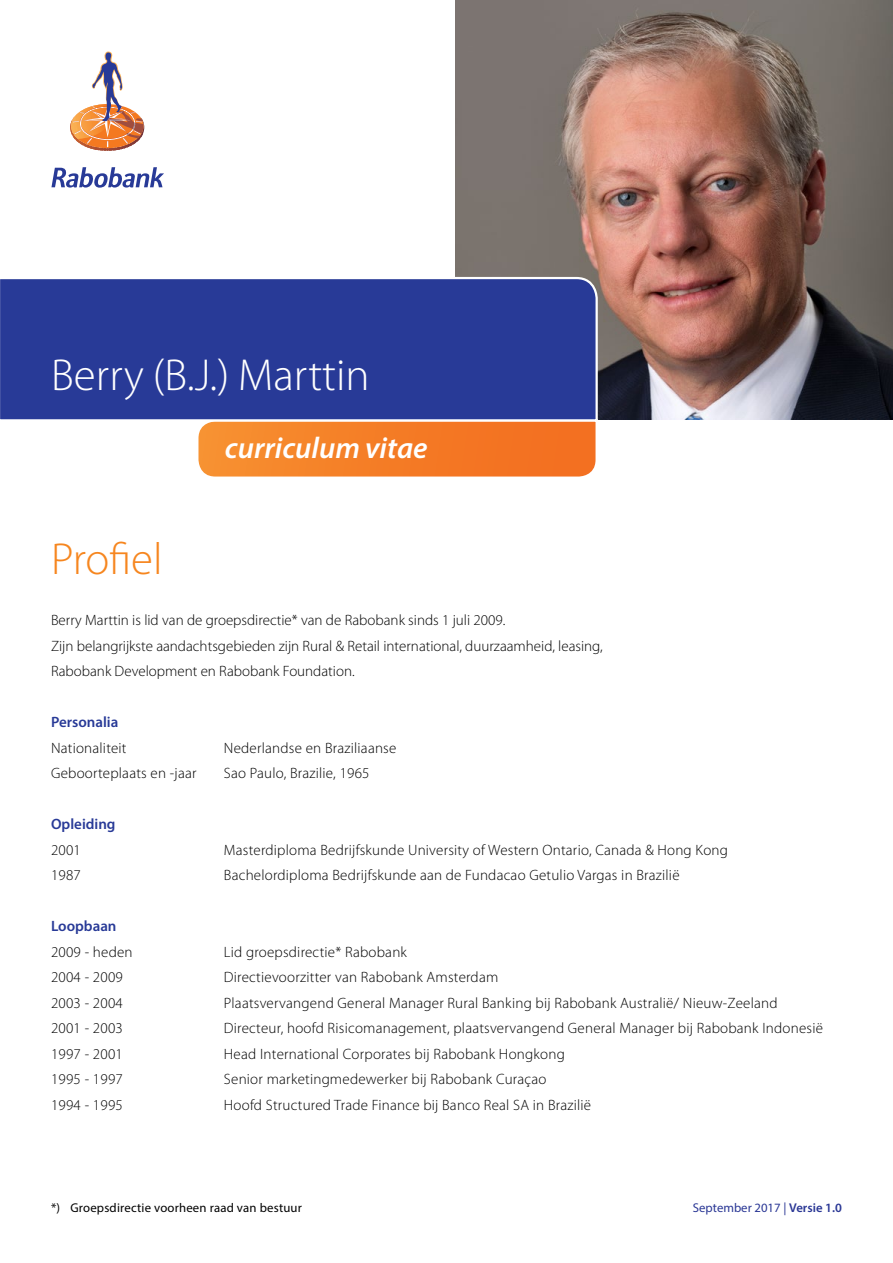
<style>
.page{position:relative;width:893px;height:1263px;background:#fff}
.page>*{position:absolute;margin:0;border:0;box-sizing:border-box;transform-origin:0 0}
.t1{font:300 45px "Myriad Pro";color:#fff}
.t2{font:300 45px "Myriad Pro";letter-spacing:-.005em;color:#f6861f}
.t3{font:italic 600 30px "Myriad Pro";color:#fff}
.t4{font:300 15px/25.5px "Myriad Pro";letter-spacing:.015em;color:#000}
.t5{font:600 15px "Myriad Pro";color:#283a97}
.t6{font:12.75px "Myriad Pro";letter-spacing:.015em;color:#000}
.t7{font:12.75px "Myriad Pro";color:#2a3795}
.s1{font-weight:600}
</style>
<div class="page">
<svg style="left:51px;top:167px;width:113px;height:21px"></svg>
<hr style="left:69px;top:115px;width:2px;height:36px;background:#cd622c">
<hr style="left:71px;top:115px;width:1px;height:36px;background:#cb612d">
<hr style="left:72px;top:115px;width:1px;height:36px;background:#ca602d">
<hr style="left:73px;top:115px;width:1px;height:36px;background:#c8602d">
<hr style="left:74px;top:115px;width:1px;height:36px;background:#c75f2d">
<hr style="left:75px;top:115px;width:1px;height:36px;background:#c65e2e">
<hr style="left:76px;top:115px;width:1px;height:36px;background:#c55d2e">
<hr style="left:77px;top:115px;width:1px;height:36px;background:#c35c2e">
<hr style="left:78px;top:115px;width:1px;height:36px;background:#c25c2e">
<hr style="left:79px;top:115px;width:1px;height:36px;background:#c15b2f">
<hr style="left:80px;top:115px;width:1px;height:36px;background:#c05b2f">
<hr style="left:81px;top:115px;width:1px;height:36px;background:#bf5a2f">
<hr style="left:82px;top:115px;width:1px;height:36px;background:#bd592f">
<hr style="left:83px;top:115px;width:1px;height:36px;background:#bc5830">
<hr style="left:84px;top:115px;width:1px;height:36px;background:#ba5730">
<hr style="left:85px;top:115px;width:1px;height:36px;background:#ba5730">
<hr style="left:86px;top:115px;width:1px;height:36px;background:#b85630">
<hr style="left:87px;top:115px;width:1px;height:36px;background:#b75531">
<hr style="left:88px;top:115px;width:1px;height:36px;background:#b65531">
<hr style="left:89px;top:115px;width:1px;height:36px;background:#b55431">
<hr style="left:90px;top:115px;width:1px;height:36px;background:#b35331">
<hr style="left:91px;top:115px;width:1px;height:36px;background:#b35331">
<hr style="left:92px;top:115px;width:1px;height:36px;background:#b15232">
<hr style="left:93px;top:115px;width:1px;height:36px;background:#b05132">
<hr style="left:94px;top:115px;width:1px;height:36px;background:#af5132">
<hr style="left:95px;top:115px;width:1px;height:36px;background:#ad5032">
<hr style="left:96px;top:115px;width:1px;height:36px;background:#ab4e32">
<hr style="left:97px;top:115px;width:1px;height:36px;background:#aa4e33">
<hr style="left:98px;top:115px;width:1px;height:36px;background:#a94e33">
<hr style="left:99px;top:115px;width:1px;height:36px;background:#a84d33">
<hr style="left:100px;top:115px;width:1px;height:36px;background:#a74c33">
<hr style="left:101px;top:115px;width:1px;height:36px;background:#a54b33">
<hr style="left:102px;top:115px;width:1px;height:36px;background:#a44a34">
<hr style="left:103px;top:115px;width:1px;height:36px;background:#a34934">
<hr style="left:104px;top:115px;width:1px;height:36px;background:#a24934">
<hr style="left:105px;top:115px;width:1px;height:36px;background:#a14934">
<hr style="left:106px;top:115px;width:1px;height:36px;background:#a04834">
<hr style="left:107px;top:115px;width:1px;height:36px;background:#9f4734">
<hr style="left:108px;top:115px;width:1px;height:36px;background:#9e4634">
<hr style="left:109px;top:115px;width:1px;height:36px;background:#9c4634">
<hr style="left:110px;top:115px;width:1px;height:36px;background:#9b4535">
<hr style="left:111px;top:115px;width:1px;height:36px;background:#9a4535">
<hr style="left:112px;top:115px;width:1px;height:36px;background:#994435">
<hr style="left:113px;top:115px;width:1px;height:36px;background:#974435">
<hr style="left:114px;top:115px;width:1px;height:36px;background:#964335">
<hr style="left:115px;top:115px;width:1px;height:36px;background:#954235">
<hr style="left:116px;top:115px;width:1px;height:36px;background:#944235">
<hr style="left:117px;top:115px;width:1px;height:36px;background:#934135">
<hr style="left:118px;top:115px;width:1px;height:36px;background:#924135">
<hr style="left:119px;top:115px;width:1px;height:36px;background:#914035">
<hr style="left:120px;top:115px;width:1px;height:36px;background:#903f36">
<hr style="left:121px;top:115px;width:1px;height:36px;background:#8e3f36">
<hr style="left:122px;top:115px;width:1px;height:36px;background:#8e3e36">
<hr style="left:123px;top:115px;width:1px;height:36px;background:#8c3d36">
<hr style="left:124px;top:115px;width:1px;height:36px;background:#8b3d36">
<hr style="left:125px;top:115px;width:1px;height:36px;background:#8a3c36">
<hr style="left:126px;top:115px;width:1px;height:36px;background:#893c36">
<hr style="left:127px;top:115px;width:1px;height:36px;background:#883b36">
<hr style="left:128px;top:115px;width:1px;height:36px;background:#873b36">
<hr style="left:129px;top:115px;width:1px;height:36px;background:#863a36">
<hr style="left:130px;top:115px;width:1px;height:36px;background:#843936">
<hr style="left:131px;top:115px;width:1px;height:36px;background:#843936">
<hr style="left:132px;top:115px;width:1px;height:36px;background:#823936">
<hr style="left:133px;top:115px;width:1px;height:36px;background:#813836">
<hr style="left:134px;top:115px;width:1px;height:36px;background:#803836">
<hr style="left:135px;top:115px;width:1px;height:36px;background:#7f3736">
<hr style="left:136px;top:115px;width:1px;height:36px;background:#7e3636">
<hr style="left:137px;top:115px;width:1px;height:36px;background:#7c3636">
<hr style="left:138px;top:115px;width:1px;height:36px;background:#7c3637">
<hr style="left:139px;top:115px;width:1px;height:36px;background:#7a3537">
<hr style="left:140px;top:115px;width:1px;height:36px;background:#793537">
<hr style="left:141px;top:115px;width:1px;height:36px;background:#783437">
<hr style="left:142px;top:115px;width:1px;height:36px;background:#773337">
<hr style="left:143px;top:115px;width:1px;height:36px;background:#763337">
<hr style="left:144px;top:115px;width:1px;height:36px;background:#753337">
<svg style="left:70px;top:52px;width:75px;height:96px"></svg>
<img style="left:496px;top:0;width:397px;height:419px">
<div style="left:455px;top:0;width:41px;height:419px;background:#7c7471"></div>
<svg style="left:198px;top:423px;width:398px;height:54px;background:#f47f2a"></svg>
<div style="left:0;top:276px;width:599px;height:147px;background:#283a97"></div>
<h1 class="t1" style="left:51px;top:351px;width:320px">Berry (B.J.) Marttin</h1>
<h2 class="t3" style="left:225px;top:429px;width:204px">curriculum vitae</h2>
<h1 class="t2" style="left:51px;top:534px;width:113px">Profiel</h1>
<p class="t4" style="left:51px;top:608px;width:553px">Berry Marttin is lid van de groepsdirectie* van de Rabobank sinds 1 juli 2009.<br>Zijn belangrijkste aandachtsgebieden zijn Rural &amp; Retail international, duurzaamheid, leasing,<br>Rabobank Development en Rabobank Foundation.</p>
<p class="t5" style="left:51px;top:713px;width:69px">Personalia</p>
<p class="t4" style="left:51px;top:735px;width:147px">Nationaliteit<br>Geboorteplaats en -jaar</p>
<p class="t5" style="left:51px;top:815px;width:66px">Opleiding</p>
<p class="t4" style="left:51px;top:837px;width:31px">2001<br>1987</p>
<p class="t5" style="left:51px;top:917px;width:67px">Loopbaan</p>
<p class="t4" style="left:51px;top:939px;width:83px">2009 - heden<br>2004 - 2009<br>2003 - 2004<br>2001 - 2003<br>1997 - 2001<br>1995 - 1997<br>1994 - 1995</p>
<p class="t4" style="left:224px;top:735px;width:174px">Nederlandse en Braziliaanse<br>Sao Paulo, Brazilie, 1965</p>
<p class="t4" style="left:224px;top:837px;width:506px">Masterdiploma Bedrijfskunde University of Western Ontario, Canada &amp; Hong Kong<br>Bachelordiploma Bedrijfskunde aan de Fundacao Getulio Vargas in Brazilië</p>
<p class="t4" style="left:224px;top:939px;width:601px">Lid groepsdirectie* Rabobank<br>Directievoorzitter van Rabobank Amsterdam<br>Plaatsvervangend General Manager Rural Banking bij Rabobank Australië/ Nieuw-Zeeland Directeur, hoofd Risicomanagement, plaatsvervangend General Manager bij Rabobank Indonesië Head International Corporates bij Rabobank Hongkong<br>Senior marketingmedewerker bij Rabobank Curaçao<br>Hoofd Structured Trade Finance bij Banco Real SA in Brazilië</p>
<p class="t6" style="left:51px;top:1200px;width:252px">*) Groepsdirectie voorheen raad van bestuur</p>
<p class="t7" style="left:693px;top:1200px;width:151px">September 2017 | <span class="s1">Versie 1.0</span></p>
</div>
